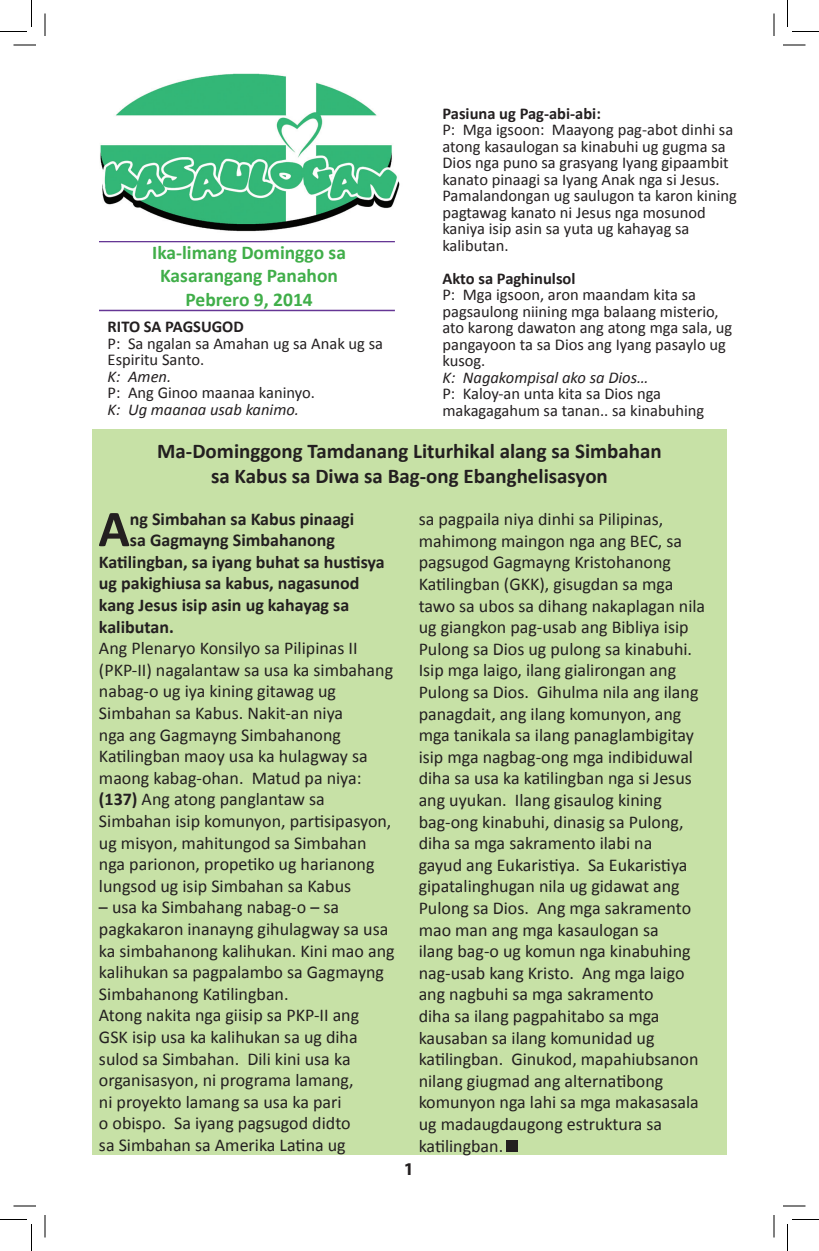
<style>
.page{position:relative;width:819px;height:1251px;background:#fff}
.page>*{position:absolute;margin:0;border:0;box-sizing:border-box;transform-origin:0 0}
.t1{font:700 52.05px "Calibri";color:#231f20}
.t2{font:700 21px/25.2px "Calibri";color:#231f20;text-align:center}
.t3{font:700 19.5px/23.4px "Calibri";color:#40ae49;text-align:center}
.t4{font:18px/21.6px "Calibri";color:#231f20}
.t5{font:700 18px "Calibri";color:#231f20}
.t6{font:700 18px "Myriad Pro";color:#231f20}
.t7{font:16.5px/16.5px "Calibri";color:#231f20}
.t8{font:700 16.5px "Calibri";color:#231f20}
.t9{font:italic 16.5px "Calibri";color:#231f20}
.s1{font-weight:700}
</style>
<div class="page">
<div style="left:92px;top:429px;width:635px;height:725px;background:#c7e1a6"></div>
<hr style="left:99px;top:310px;width:296px;height:1px;background:#653695">
<hr style="left:99px;top:241px;width:296px;height:1px;background:#653695">
<div style="left:506px;top:1140px;width:12px;height:12px;background:#231f20"></div>
<img style="left:100px;top:73px;width:300px;height:159px">
<svg style="left:14px;top:45px;width:22px;height:1px"></svg>
<svg style="left:783px;top:45px;width:23px;height:1px"></svg>
<svg style="left:14px;top:1206px;width:22px;height:1px"></svg>
<svg style="left:783px;top:1206px;width:23px;height:1px"></svg>
<svg style="left:45px;top:14px;width:1px;height:22px"></svg>
<svg style="left:45px;top:1215px;width:1px;height:23px"></svg>
<svg style="left:774px;top:14px;width:1px;height:22px"></svg>
<svg style="left:774px;top:1215px;width:1px;height:23px"></svg>
<svg style="left:0;top:0;width:32px;height:32px"></svg>
<svg style="left:0;top:1219px;width:32px;height:32px"></svg>
<svg style="left:787px;top:0;width:32px;height:32px"></svg>
<svg style="left:787px;top:1219px;width:32px;height:32px"></svg>
<p class="t3" style="left:152px;top:241px;width:195px">Ika-limang Dominggo sa<br>Kasarangang Panahon<br>Pebrero 9, 2014</p>
<p class="t8" style="left:108px;top:316px;width:138px">RITO SA PAGSUGOD</p>
<p class="t7" style="left:108px;top:335px;width:277px">P: Sa ngalan sa Amahan ug sa Anak ug sa<br>Espiritu Santo.</p>
<p class="t9" style="left:108px;top:365px;width:65px">K: Amen.</p>
<p class="t7" style="left:108px;top:385px;width:209px">P: Ang Ginoo maanaa kaninyo.</p>
<p class="t9" style="left:108px;top:398px;width:193px">K: Ug maanaa usab kanimo.</p>
<p class="t8" style="left:442px;top:103px;width:160px">Pasiuna ug Pag-abi-abi:</p>
<p class="t7" style="left:442px;top:121px;width:296px">P: Mga igsoon: Maayong pag-abot dinhi sa atong kasaulogan sa kinabuhi ug gugma sa Dios nga puno sa grasyang Iyang gipaambit kanato pinaagi sa Iyang Anak nga si Jesus.<br>Pamalandongan ug saulugon ta karon kining pagtawag kanato ni Jesus nga mosunod kaniya isip asin sa yuta ug kahayag sa kalibutan.</p>
<p class="t8" style="left:442px;top:268px;width:135px">Akto sa Paghinulsol</p>
<p class="t7" style="left:442px;top:286px;width:291px">P: Mga igsoon, aron maandam kita sa pagsaulong niining mga balaang misterio, ato karong dawaton ang atong mga sala, ug pangayoon ta sa Dios ang Iyang pasaylo ug kusog.</p>
<p class="t9" style="left:442px;top:366px;width:208px">K: Nagakompisal ako sa Dios…</p>
<p class="t7" style="left:442px;top:385px;width:263px">P: Kaloy-an unta kita sa Dios nga makagagahum sa tanan.. sa kinabuhing</p>
<p class="t2" style="left:157px;top:438px;width:506px">Ma-Dominggong Tamdanang Liturhikal alang sa Simbahan sa Kabus sa Diwa sa Bag-ong Ebanghelisasyon</p>
<h1 class="t1" style="left:98px;top:496px;width:33px">A</h1>
<p class="t5" style="left:130px;top:507px;width:226px">ng Simbahan sa Kabus pinaagi</p>
<p class="t5" style="left:130px;top:529px;width:207px">sa Gagmayng Simbahanong</p>
<p class="t5" style="left:99px;top:550px;width:287px">Katilingban, sa iyang buhat sa hustisya</p>
<p class="t5" style="left:99px;top:572px;width:262px">ug pakighiusa sa kabus, nagasunod</p>
<p class="t5" style="left:99px;top:593px;width:252px">kang Jesus isip asin ug kahayag sa</p>
<p class="t5" style="left:99px;top:615px;width:76px">kalibutan.</p>
<p class="t4" style="left:99px;top:637px;width:296px">Ang Plenaryo Konsilyo sa Pilipinas II (PKP-II) nagalantaw sa usa ka simbahang nabag-o ug iya kining gitawag ug Simbahan sa Kabus. Nakit-an niya<br>nga ang Gagmayng Simbahanong Katilingban maoy usa ka hulagway sa maong kabag-ohan. Matud pa niya: <span class="s1">(137)</span> Ang atong panglantaw sa Simbahan isip komunyon, partisipasyon, ug misyon, mahitungod sa Simbahan nga parionon, propetiko ug harianong lungsod ug isip Simbahan sa Kabus</p>
<p class="t4" style="left:99px;top:897px;width:297px">– usa ka Simbahang nabag-o – sa pagkakaron inanayng gihulagway sa usa ka simbahanong kalihukan. Kini mao ang kalihukan sa pagpalambo sa Gagmayng Simbahanong Katilingban.<br>Atong nakita nga giisip sa PKP-II ang<br>GSK isip usa ka kalihukan sa ug diha sulod sa Simbahan. Dili kini usa ka organisasyon, ni programa lamang,<br>ni proyekto lamang sa usa ka pari<br>o obispo. Sa iyang pagsugod didto<br>sa Simbahan sa Amerika Latina ug</p>
<p class="t6" style="left:404px;top:1157px;width:11px">1</p>
<p class="t4" style="left:419px;top:508px;width:288px">sa pagpaila niya dinhi sa Pilipinas, mahimong maingon nga ang BEC, sa pagsugod Gagmayng Kristohanong Katilingban (GKK), gisugdan sa mga tawo sa ubos sa dihang nakaplagan nila ug giangkon pag-usab ang Bibliya isip Pulong sa Dios ug pulong sa kinabuhi.<br>Isip mga laigo, ilang gialirongan ang Pulong sa Dios. Gihulma nila ang ilang panagdait, ang ilang komunyon, ang mga tanikala sa ilang panaglambigitay isip mga nagbag-ong mga indibiduwal diha sa usa ka katilingban nga si Jesus ang uyukan. Ilang gisaulog kining bag-ong kinabuhi, dinasig sa Pulong, diha sa mga sakramento ilabi na<br>gayud ang Eukaristiya. Sa Eukaristiya gipatalinghugan nila ug gidawat ang Pulong sa Dios. Ang mga sakramento mao man ang mga kasaulogan sa<br>ilang bag-o ug komun nga kinabuhing nag-usab kang Kristo. Ang mga laigo ang nagbuhi sa mga sakramento<br>diha sa ilang pagpahitabo sa mga kausaban sa ilang komunidad ug katilingban. Ginukod, mapahiubsanon nilang giugmad ang alternatibong komunyon nga lahi sa mga makasasala ug madaugdaugong estruktura sa katilingban.</p>
</div>
